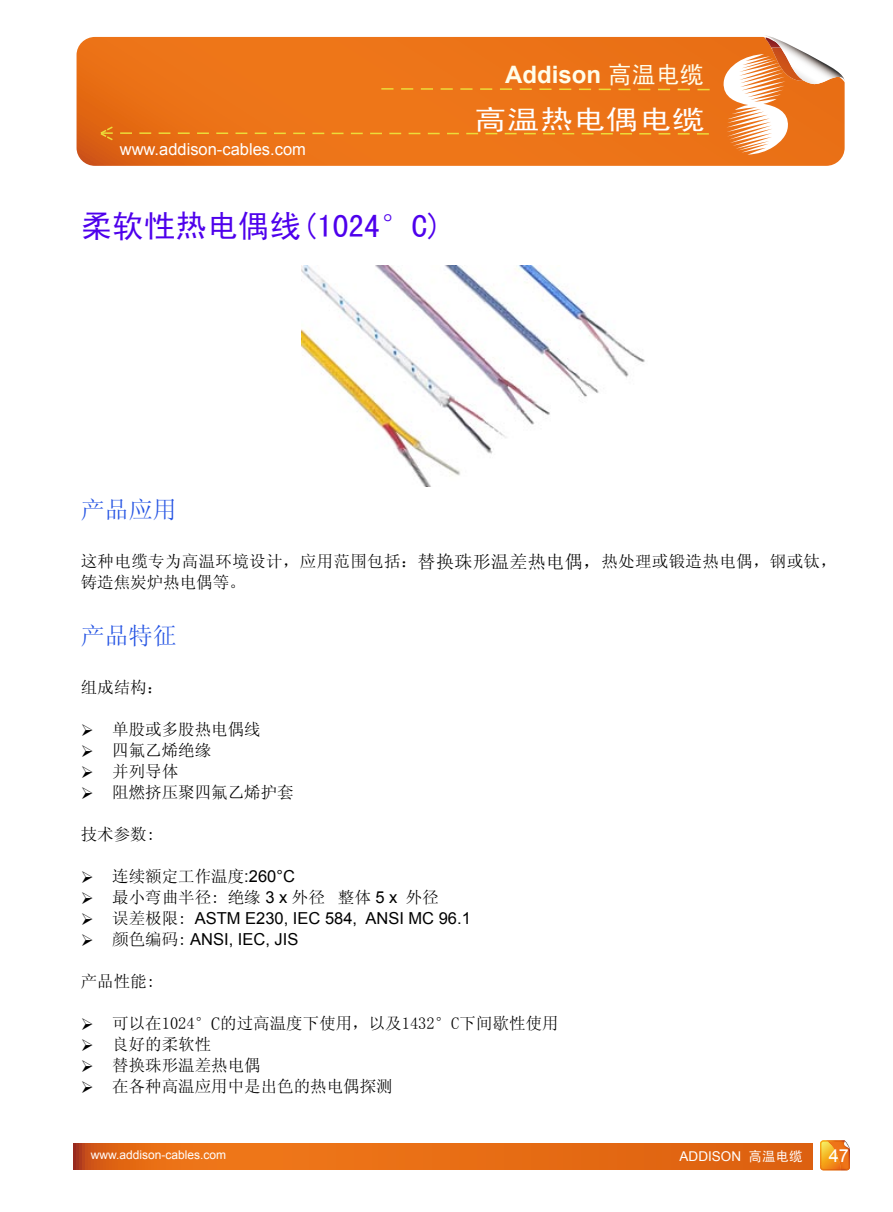
<style>
.page{position:relative;width:893px;height:1212px;background:#fff}
.page>*{position:absolute;margin:0;border:0;box-sizing:border-box;transform-origin:0 0}
.t1{font:31.5px "Sim Hei";color:#4e00ec}
.t2{font:27px "Sim Hei";color:#fff;scale:1.22 1}
.t3{font:700 24px "Arial";color:#fffdea}
.t4{font:24px "Sim Sun";color:#2554e3}
.t5{font:18px "Arial";color:#fff}
.t6{font:16.5px "Sim Sun";color:#000}
.t7{font:16.5px/21px "Sim Sun";letter-spacing:.02em;color:#000}
.t8{font:16.5px "Arial";color:#000}
.t9{font:16.5px "Arial";color:#fff}
.t10{font:13.5px "Arial";color:#fff}
.t11{font:12px "Arial";color:#fff}
.s1{font-family:"Sim Hei";font-weight:400}
.s2{font-size:18px}
.s3{font-family:"Arial"}
.s4{font-family:"Sim Sun"}
.s5{font-family:"Sim Hei"}
</style>
<div class="page">
<svg style="left:820px;top:1140px;width:30px;height:30px"></svg>
<div style="left:74px;top:1144px;width:738px;height:25px;background:#e66c14"></div>
<svg style="left:77px;top:37px;width:766px;height:129px;background:#e8721c"></svg>
<svg style="left:99px;top:35px;width:746px;height:120px;background:#ec7e29"></svg>
<img style="left:302px;top:265px;width:343px;height:222px">
<p class="t11" style="left:117px;top:139px;width:159px">www.caledonian-cabes.co.uk</p>
<p class="t9" style="left:120px;top:139px;width:188px">www.addison-cables.com</p>
<h1 class="t1" style="left:81px;top:210px;width:364px">柔软性热电偶线(1024°C)</h1>
<h3 class="t3" style="left:505px;top:59px;width:200px">Addison <span class="s1">高温电缆</span></h3>
<h2 class="t2" style="left:474px;top:106px;width:191px">高温热电偶电缆</h2>
<h3 class="t4" style="left:81px;top:497px;width:97px">产品应用</h3>
<p class="t7" style="left:81px;top:551px;width:758px">这种电缆专为高温环境设计，应用范围包括：<span class="s2">替换珠形温差热电偶，</span>热处理或锻造热电偶，钢或钛，铸造焦炭炉热电偶等。</p>
<h3 class="t4" style="left:81px;top:623px;width:97px">产品特征</h3>
<p class="t6" style="left:81px;top:679px;width:84px">组成结构：</p>
<p class="t6" style="left:81px;top:721px;width:181px">➢ 单股或多股热电偶线</p>
<p class="t6" style="left:81px;top:742px;width:132px">➢ 四氟乙烯绝缘</p>
<p class="t6" style="left:81px;top:763px;width:99px">➢ 并列导体</p>
<p class="t6" style="left:81px;top:784px;width:214px">➢ 阻燃挤压聚四氟乙烯护套</p>
<p class="t6" style="left:81px;top:826px;width:76px">技术参数:</p>
<p class="t6" style="left:81px;top:868px;width:216px">➢ 连续额定工作温度<span class="s3">:260°C</span></p>
<p class="t6" style="left:81px;top:889px;width:359px">➢ 最小弯曲半径: 绝缘 <span class="s3">3 x</span> 外径 整体 <span class="s3">5 x</span> 外径</p>
<p class="t8" style="left:81px;top:908px;width:392px">➢ <span class="s4">误差极限:</span> ASTM E230, IEC 584, ANSI MC 96.1</p>
<p class="t8" style="left:81px;top:929px;width:219px">➢ <span class="s4">颜色编码:</span> ANSI, IEC, JIS</p>
<p class="t6" style="left:81px;top:973px;width:76px">产品性能:</p>
<p class="t6" style="left:81px;top:1015px;width:479px">➢ 可以在1024°<span class="s2">C</span>的过高温度下使用，以及1432°C下间歇性使用</p>
<p class="t6" style="left:81px;top:1036px;width:132px">➢ 良好的柔软性</p>
<p class="t6" style="left:81px;top:1057px;width:181px">➢ 替换珠形温差热电偶</p>
<p class="t6" style="left:81px;top:1078px;width:313px">➢ 在各种高温应用中是出色的热电偶探测</p>
<p class="t11" style="left:91px;top:1147px;width:137px">www.addison-cables.com</p>
<p class="t10" style="left:680px;top:1147px;width:125px">ADDISON <span class="s5">高温电缆</span></p>
<p class="t5" style="left:829px;top:1144px;width:22px">47</p>
</div>
